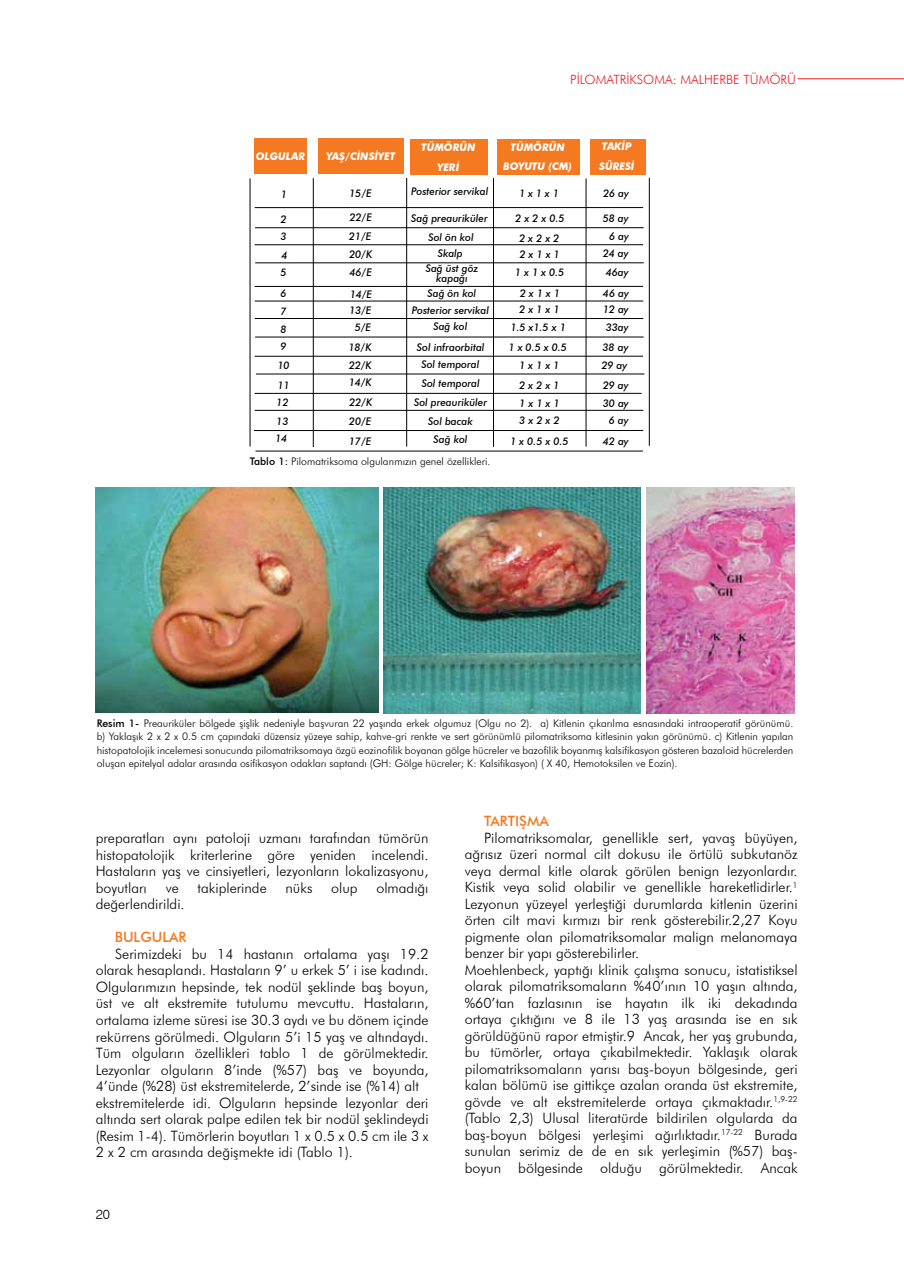
<style>
.page{position:relative;width:904px;height:1285px;background:#fff}
.page>*{position:absolute;margin:0;border:0;box-sizing:border-box;transform-origin:0 0}
.t1{font:300 14.25px/16.5px "Futura BT";color:#000}
.t2{font:500 14.25px "Futura BT";color:#f47920}
.t3{font:300 13.5px "Swiss 721 BT";color:#000}
.t4{font:300 12.75px "Futura BT";color:#ed1d24}
.t5{font:300 10.5px/13.4px "Futura BT";color:#000;text-align:justify}
.t6{font:italic 500 10.5px/18.6px "Futura BT";color:#000}
.t7{font:italic 700 10.5px/19.5px "Futura BT";color:#fff;text-align:center}
.s1{font-weight:500}
</style>
<div class="page">
<img style="left:383px;top:487px;width:257px;height:226px">
<img style="left:646px;top:487px;width:148px;height:226px">
<img style="left:96px;top:487px;width:282px;height:225px">
<div style="left:409px;top:139px;width:78px;height:35px;background:#f47920"></div>
<div style="left:254px;top:138px;width:53px;height:35px;background:#f47920"></div>
<div style="left:318px;top:138px;width:85px;height:35px;background:#f47920"></div>
<hr style="left:250px;top:178px;width:1px;height:268px;background:#000">
<hr style="left:313px;top:178px;width:1px;height:269px;background:#000">
<hr style="left:406px;top:178px;width:1px;height:268px;background:#000">
<div style="left:497px;top:139px;width:83px;height:35px;background:#f47920"></div>
<div style="left:589px;top:139px;width:56px;height:35px;background:#f47920"></div>
<hr style="left:255px;top:301px;width:388px;height:1px;background:#000">
<hr style="left:255px;top:227px;width:388px;height:1px;background:#000">
<hr style="left:255px;top:262px;width:388px;height:1px;background:#000">
<hr style="left:256px;top:373px;width:388px;height:1px;background:#000">
<hr style="left:255px;top:410px;width:388px;height:1px;background:#000">
<hr style="left:255px;top:336px;width:388px;height:1px;background:#000">
<hr style="left:254px;top:207px;width:389px;height:1px;background:#000">
<hr style="left:254px;top:244px;width:389px;height:1px;background:#000">
<hr style="left:254px;top:286px;width:389px;height:1px;background:#000">
<hr style="left:255px;top:318px;width:388px;height:1px;background:#000">
<hr style="left:254px;top:356px;width:389px;height:1px;background:#000">
<hr style="left:254px;top:393px;width:387px;height:1px;background:#000">
<hr style="left:254px;top:430px;width:389px;height:1px;background:#000">
<hr style="left:255px;top:450px;width:388px;height:1px;background:#000">
<hr style="left:585px;top:178px;width:1px;height:268px;background:#000">
<hr style="left:649px;top:178px;width:1px;height:268px;background:#000">
<hr style="left:493px;top:178px;width:1px;height:269px;background:#000">
<hr style="left:797px;top:78px;width:106px;height:1px;background:#ed1d24">
<p class="t4" style="left:570px;top:71px;width:19px">pİlomatr</p>
<p class="t4" style="left:626px;top:71px;width:13px">İksoma</p>
<p class="t4" style="left:673px;top:71px;width:27px">: Malherbe</p>
<p class="t4" style="left:743px;top:71px;width:10px">tümörü</p>
<p class="t7" style="left:256px;top:147px;width:51px">OLGULAR</p>
<p class="t6" style="left:281px;top:185px;width:8px">1</p>
<p class="t6" style="left:280px;top:227px;width:8px">3</p>
<p class="t6" style="left:280px;top:262px;width:8px">5</p>
<p class="t6" style="left:280px;top:302px;width:8px">7</p>
<p class="t6" style="left:280px;top:210px;width:8px">2</p>
<p class="t6" style="left:281px;top:245px;width:8px">4</p>
<p class="t6" style="left:280px;top:283px;width:8px">6</p>
<p class="t6" style="left:280px;top:320px;width:8px;line-height:17.4px">8<br>9</p>
<p class="t6" style="left:277px;top:376px;width:14px">11</p>
<p class="t6" style="left:277px;top:356px;width:14px">10</p>
<p class="t6" style="left:276px;top:393px;width:14px">12<br>13</p>
<p class="t6" style="left:275px;top:428px;width:14px">14</p>
<p class="t7" style="left:326px;top:147px;width:70px">YAŞ/CINSIYET</p>
<p class="t7" style="left:421px;top:137px;width:56px">TÜMÖRÜN<br>YERI</p>
<p class="t6" style="left:349px;top:184px;width:23px">15/E</p>
<p class="t6" style="left:349px;top:208px;width:23px">22/E</p>
<p class="t6" style="left:349px;top:227px;width:23px">21/E</p>
<p class="t6" style="left:349px;top:244px;width:25px">20/K<br>46/E</p>
<p class="t6" style="left:349px;top:301px;width:23px;line-height:17.1px;text-align:center">13/E<br>5/E</p>
<p class="t6" style="left:348px;top:338px;width:25px;line-height:18px">18/K<br>22/K</p>
<p class="t6" style="left:350px;top:285px;width:23px">14/E</p>
<p class="t6" style="left:411px;top:182px;width:79px">Posterior servikal</p>
<p class="t6" style="left:428px;top:228px;width:47px">Sol ön kol</p>
<p class="t6" style="left:426px;top:262px;width:54px;line-height:10.5px;text-align:center">Sağ üst göz kapağı</p>
<p class="t6" style="left:433px;top:317px;width:35px">Sağ kol</p>
<p class="t6" style="left:421px;top:355px;width:59px">Sol temporal</p>
<p class="t6" style="left:411px;top:209px;width:78px">Sağ preauriküler</p>
<p class="t6" style="left:438px;top:244px;width:26px">Skalp</p>
<p class="t6" style="left:427px;top:284px;width:50px">Sağ ön kol</p>
<p class="t6" style="left:412px;top:301px;width:79px">Posterior servikal</p>
<p class="t6" style="left:417px;top:337px;width:69px">Sol infraorbital</p>
<p class="t6" style="left:349px;top:373px;width:25px">14/K</p>
<p class="t6" style="left:422px;top:374px;width:59px">Sol temporal</p>
<p class="t6" style="left:349px;top:393px;width:25px">22/K</p>
<p class="t6" style="left:349px;top:411px;width:24px;line-height:19.5px">20/E<br>17/E</p>
<p class="t6" style="left:414px;top:393px;width:75px;text-align:center">Sol preauriküler<br>Sol bacak</p>
<p class="t6" style="left:433px;top:430px;width:35px">Sağ kol</p>
<p class="t5" style="left:250px;top:454px;width:242px"><span class="s1">Tablo 1:</span> Pilomatriksoma olgularımızın genel özellikleri.</p>
<p class="t7" style="left:503px;top:137px;width:70px">TÜMÖRÜN<br>BOYUTU (CM)</p>
<p class="t7" style="left:599px;top:137px;width:36px;text-align:left">TA KIP<br>SÜRESI</p>
<p class="t6" style="left:519px;top:184px;width:41px">1 x 1 x 1</p>
<p class="t6" style="left:515px;top:208px;width:51px;line-height:19.8px;text-align:center">2 x 2 x 0.5<br>2 x 2 x 2</p>
<p class="t6" style="left:519px;top:245px;width:42px">2 x 1 x 1</p>
<p class="t6" style="left:519px;top:285px;width:42px;line-height:16.4px">2 x 1 x 1<br>2 x 1 x 1</p>
<p class="t6" style="left:508px;top:338px;width:60px">1 x 0.5 x 0.5</p>
<p class="t6" style="left:519px;top:375px;width:42px">2 x 2 x 1</p>
<p class="t6" style="left:515px;top:263px;width:51px">1 x 1 x 0.5</p>
<p class="t6" style="left:510px;top:318px;width:57px">1.5 x1.5 x 1</p>
<p class="t6" style="left:519px;top:355px;width:42px">1 x 1 x 1</p>
<p class="t6" style="left:519px;top:394px;width:42px">1 x 1 x 1</p>
<p class="t6" style="left:510px;top:410px;width:60px;line-height:20.4px;text-align:center">3 x 2 x 2<br>1 x 0.5 x 0.5</p>
<p class="t6" style="left:603px;top:184px;width:27px">26 ay</p>
<p class="t6" style="left:602px;top:209px;width:28px;text-align:right">58 ay<br>6 ay</p>
<p class="t6" style="left:602px;top:244px;width:27px">24 ay</p>
<p class="t6" style="left:603px;top:285px;width:27px;line-height:16.4px">46 ay<br>12 ay</p>
<p class="t6" style="left:601px;top:338px;width:28px;line-height:17.5px">38 ay<br>29 ay</p>
<p class="t6" style="left:603px;top:394px;width:27px;line-height:17.2px;text-align:center">30 ay<br>6 ay</p>
<p class="t6" style="left:605px;top:263px;width:24px">46ay</p>
<p class="t6" style="left:605px;top:318px;width:24px">33ay</p>
<p class="t6" style="left:602px;top:375px;width:27px">29 ay</p>
<p class="t6" style="left:603px;top:431px;width:27px">42 ay</p>
<p class="t5" style="left:97px;top:716px;width:698px"><span class="s1">Resim 1-</span> Preauriküler bölgede şişlik nedeniyle başvuran 22 yaşında erkek olgumuz (Olgu no 2). a) Kitlenin çıkarılma esnasındaki intraoperatif görünümü. b) Yaklaşık 2 x 2 x 0.5 cm çapındaki düzensiz yüzeye sahip, kahve-gri renkte ve sert görünümlü pilomatriksoma kitlesinin yakın görünümü. c) Kitlenin yapılan histopatolojik incelemesi sonucunda pilomatriksomaya özgü eozinofilik boyanan gölge hücreler ve bazofilik boyanmış kalsifikasyon gösteren bazaloid hücrelerden oluşan epitelyal adalar arasında osifikasyon odakları saptandı (GH: Gölge hücreler; K: Kalsifikasyon) ( X 40, Hemotoksilen ve Eozin).</p>
<p class="t1" style="left:96px;top:829px;width:334px;text-align:justify">preparatları aynı patoloji uzmanı tarafından tümörün histopatolojik kriterlerine göre yeniden incelendi.<br>Hastaların yaş ve cinsiyetleri, lezyonların lokalizasyonu, boyutları</p>
<p class="t1" style="left:166px;top:879px;width:15px">ve</p>
<p class="t1" style="left:198px;top:879px;width:71px">takiplerinde</p>
<p class="t1" style="left:285px;top:879px;width:28px">nüks</p>
<p class="t1" style="left:331px;top:879px;width:28px">olup</p>
<p class="t1" style="left:376px;top:879px;width:54px">olmadığı</p>
<p class="t1" style="left:96px;top:895px;width:90px">değerlendirildi.</p>
<p class="t2" style="left:115px;top:928px;width:73px">BULGULAR</p>
<p class="t1" style="left:96px;top:945px;width:334px;text-indent:19px">Serimizdeki bu 14 hastanın ortalama yaşı 19.2 olarak hesaplandı. Hastaların 9’ u erkek 5’ i ise kadındı.<br>Olgularımızın hepsinde, tek nodül şeklinde baş boyun, üst ve alt ekstremite tutulumu mevcuttu. Hastaların, ortalama izleme süresi ise 30.3 aydı ve bu dönem içinde rekürrens görülmedi. Olguların 5’i 15 yaş ve altındaydı.<br>Tüm olguların özellikleri tablo 1 de görülmektedir.<br>Lezyonlar olguların 8’inde (%57) baş ve boyunda, 4’ünde (%28) üst ekstremitelerde, 2’sinde ise (%14) alt ekstremitelerde idi. Olguların hepsinde lezyonlar deri altında sert olarak palpe edilen tek bir nodül şeklindeydi (Resim 1-4). Tümörlerin boyutları 1 x 0.5 x 0.5 cm ile 3 x 2 x 2 cm arasında değişmekte idi (Tablo 1).</p>
<p class="t3" style="left:96px;top:1205px;width:16px">20</p>
<p class="t2" style="left:484px;top:812px;width:66px">TARTIŞMA</p>
<p class="t1" style="left:465px;top:829px;width:334px;text-indent:20px">Pilomatriksomalar, genellikle sert, yavaş büyüyen, ağrısız üzeri normal cilt dokusu ile örtülü subkutanöz veya dermal kitle olarak görülen benign lezyonlardır.<br>Kistik veya solid olabilir ve genellikle hareketlidirler.<sup>1<br></sup>Lezyonun yüzeyel yerleştiği durumlarda kitlenin üzerini örten cilt mavi kırmızı bir renk gösterebilir.2,27 Koyu pigmente olan pilomatriksomalar malign melanomaya benzer bir yapı gösterebilirler.<br>Moehlenbeck, yaptığı klinik çalışma sonucu, istatistiksel olarak pilomatriksomaların %40’ının 10 yaşın altında, %60’tan fazlasının ise hayatın ilk iki dekadında ortaya çıktığını ve 8 ile 13 yaş arasında ise en sık görüldüğünü rapor etmiştir.9 Ancak, her yaş grubunda, bu tümörler, ortaya çıkabilmektedir. Yaklaşık olarak pilomatriksomaların yarısı baş-boyun bölgesinde, geri kalan bölümü ise gittikçe azalan oranda üst ekstremite, gövde ve alt ekstremitelerde ortaya çıkmaktadır.<sup>1,9-22 </sup>(Tablo 2,3) Ulusal literatürde bildirilen olgularda da baş-boyun bölgesi yerleşimi ağırlıktadır.<sup>17-22</sup> Burada sunulan serimiz de de en sık yerleşimin (%57) baş&shy;boyun bölgesinde olduğu görülmektedir. Ancak</p>
</div>
